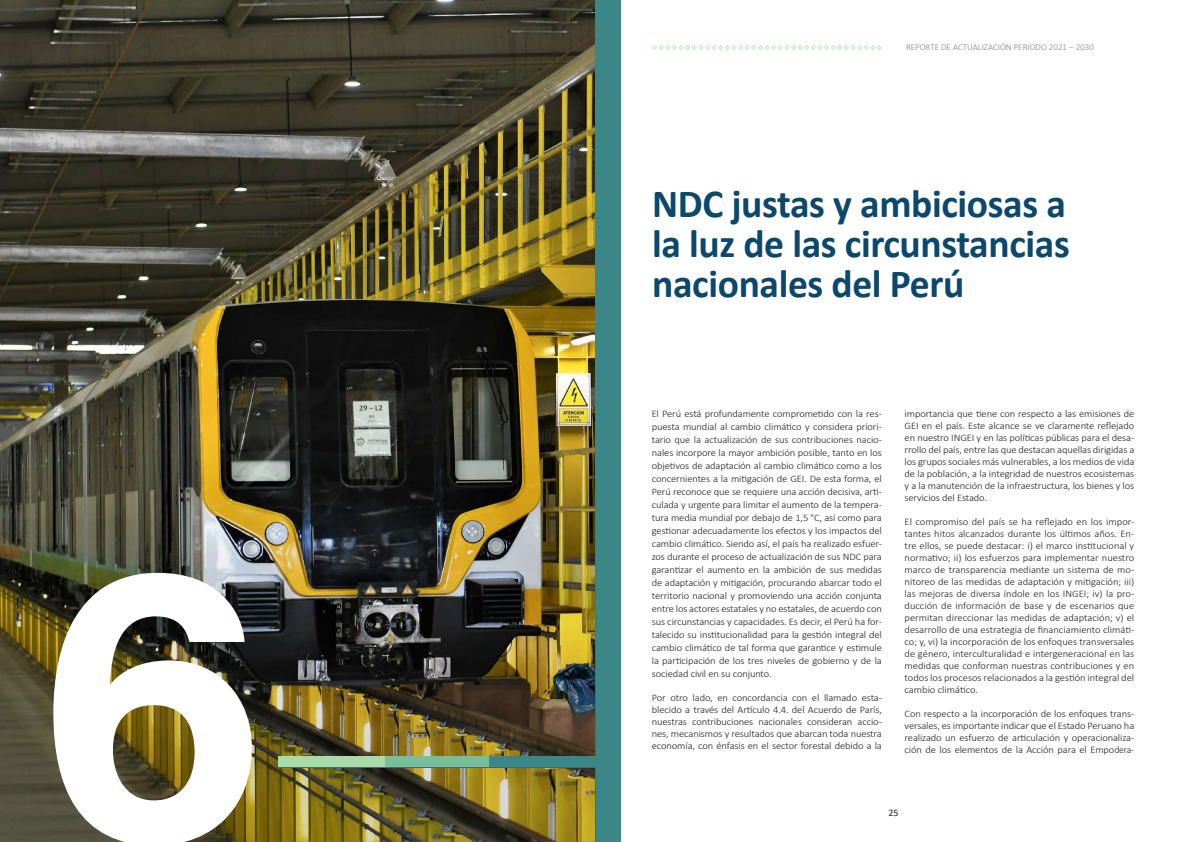
<style>
.page{position:relative;width:1191px;height:842px;background:#fff}
.page>*{position:absolute;margin:0;border:0;box-sizing:border-box;transform-origin:0 0}
.t1{font:400px "Acumin Variable Concept";color:#fff}
.t2{font:700 40px/40px "Calibri";letter-spacing:-.01em;color:#0b486b;text-align:justify}
.t3{font:300 10px/12px "Calibri";letter-spacing:-.01em;color:#231f20;text-align:justify;scale:1.05 1}
.t4{font:300 10px/13px "Calibri";letter-spacing:-.01em;color:#231f20;text-align:justify}
.t5{font:10px "Calibri";color:#231f20}
.t6{font:300 9px "Calibri";color:#808285}
</style>
<div class="page">
<svg style="left:652px;top:45px;width:230px;height:5px"></svg>
<img style="left:0;top:0;width:595px;height:354px">
<div style="left:595px;top:0;width:26px;height:842px;background:#3b8686"></div>
<img style="left:0;top:354px;width:595px;height:488px">
<div style="left:488px;top:756px;width:107px;height:11px;background:#3b8686"></div>
<div style="left:381px;top:756px;width:107px;height:11px;background:#79bd9a"></div>
<div style="left:278px;top:756px;width:107px;height:11px;background:#a8dba8"></div>
<h1 class="t1" style="left:36px;top:427px;width:233px">6</h1>
<p class="t6" style="left:906px;top:42px;width:189px">REPORTE DE ACTUALIZACIÓN PERIODO 2021 – 2030</p>
<h2 class="t2" style="left:652px;top:183px;width:419px">NDC justas y ambiciosas a la luz de las circunstancias nacionales del Perú</h2>
<p class="t4" style="left:652px;top:407px;width:231px">El Perú está profundamente comprometido con la res&shy;puesta mundial al cambio climático y considera priori&shy;tario que la actualización de sus contribuciones nacio&shy;nales incorpore la mayor ambición posible, tanto en los objetivos de adaptación al cambio climático como a los concernientes a la mitigación de GEI. De esta forma, el Perú reconoce que se requiere una acción decisiva, arti&shy;culada y urgente para limitar el aumento de la tempera&shy;tura media mundial por debajo de 1,5 °C, así como para gestionar adecuadamente los efectos y los impactos del cambio climático. Siendo así, el país ha realizado esfuer&shy;zos durante el proceso de actualización de sus NDC para garantizar el aumento en la ambición de sus medidas de adaptación y mitigación, procurando abarcar todo el territorio nacional y promoviendo una acción conjunta entre los actores estatales y no estatales, de acuerdo con sus circunstancias y capacidades. Es decir, el Perú ha for&shy;talecido su institucionalidad para la gestión integral del cambio climático de tal forma que garantice y estimule la participación de los tres niveles de gobierno y de la sociedad civil en su conjunto.</p>
<p class="t3" style="left:652px;top:692px;width:221px">Por otro lado, en concordancia con el llamado esta&shy;blecido a través del Artículo 4.4. del Acuerdo de París, nuestras contribuciones nacionales consideran accio&shy;nes, mecanismos y resultados que abarcan toda nuestra economía, con énfasis en el sector forestal debido a la</p>
<p class="t3" style="left:904px;top:408px;width:220px">importancia que tiene con respecto a las emisiones de GEI en el país. Este alcance se ve claramente reflejado en nuestro INGEI y en las políticas públicas para el desa&shy;rrollo del país, entre las que destacan aquellas dirigidas a los grupos sociales más vulnerables, a los medios de vida de la población, a la integridad de nuestros ecosistemas y a la manutención de la infraestructura, los bienes y los servicios del Estado.</p>
<p class="t3" style="left:904px;top:516px;width:220px">El compromiso del país se ha reflejado en los impor&shy;tantes hitos alcanzados durante los últimos años. En&shy;tre ellos, se puede destacar: i) el marco institucional y normativo; ii) los esfuerzos para implementar nuestro marco de transparencia mediante un sistema de mo&shy;nitoreo de las medidas de adaptación y mitigación; iii) las mejoras de diversa índole en los INGEI; iv) la pro&shy;ducción de información de base y de escenarios que permitan direccionar las medidas de adaptación; v) el desarrollo de una estrategia de financiamiento climáti&shy;co; y, vi) la incorporación de los enfoques transversales de género, interculturalidad e intergeneracional en las medidas que conforman nuestras contribuciones y en todos los procesos relacionados a la gestión integral del cambio climático.</p>
<p class="t3" style="left:904px;top:708px;width:220px">Con respecto a la incorporación de los enfoques trans&shy;versales, es importante indicar que el Estado Peruano ha realizado un esfuerzo de articulación y operacionaliza&shy;ción de los elementos de la Acción para el Empodera-</p>
<p class="t5" style="left:888px;top:806px;width:12px">25</p>
</div>
